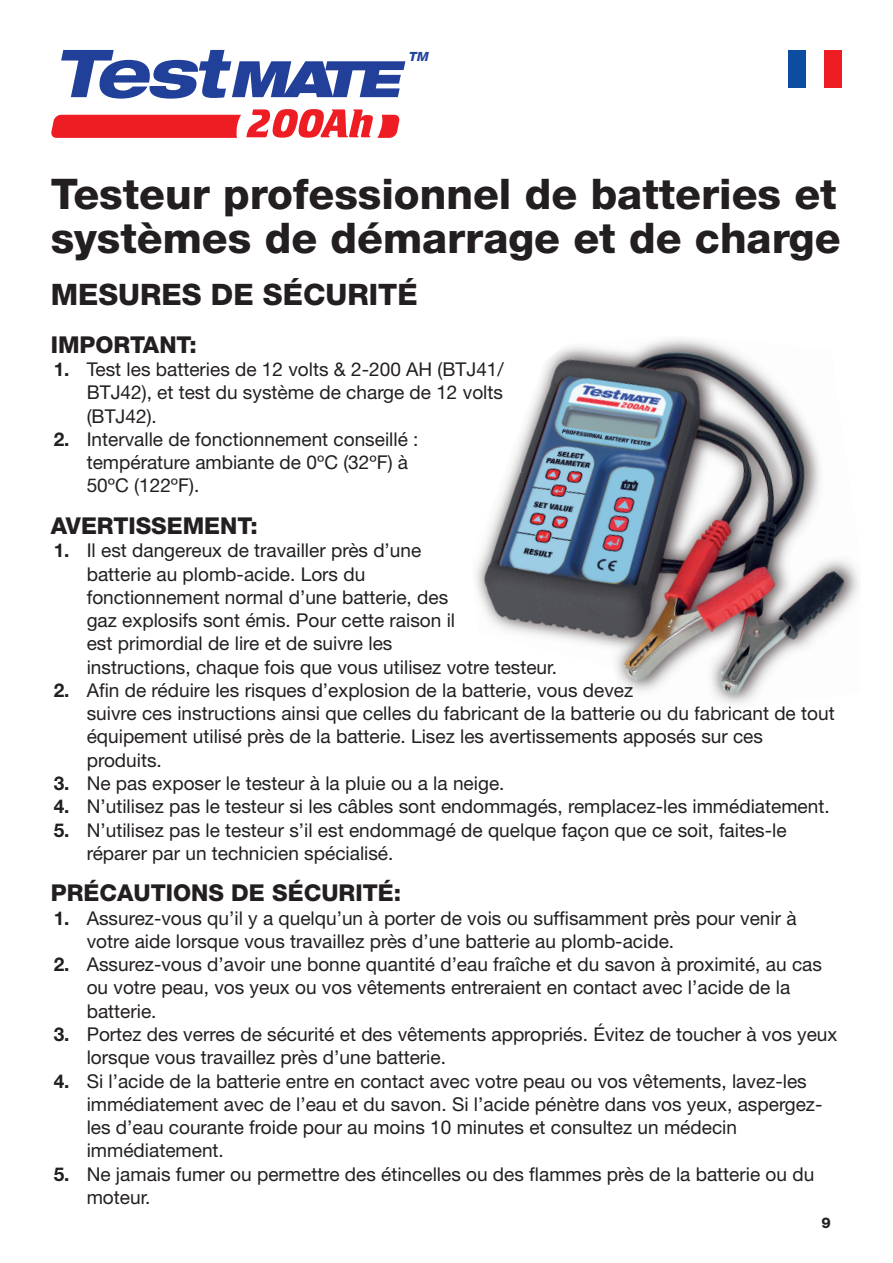
<style>
.page{position:relative;width:893px;height:1263px;background:#fff}
.page>*{position:absolute;margin:0;border:0;box-sizing:border-box;transform-origin:0 0}
.t1{font:800 42.3px/44.4px "Helvetica Neue LT Pro";color:#231f20}
.t2{font:800 29.55px "Helvetica Neue LT Pro";color:#231f20}
.t3{font:800 23.25px "Helvetica Neue LT Pro";color:#231f20}
.t4{font:19.05px/23.2px "Helvetica Neue LT Pro";color:#231f20}
.t5{font:800 14.85px "Helvetica Neue LT Pro";color:#231f20}
.t6{font:italic 800 12.75px "Helvetica Neue LT Pro";color:#1f439b}
.s1{font-weight:700}
.s2{color:#221e1f}
</style>
<div class="page">
<img style="left:529px;top:339px;width:232px;height:232px">
<img style="left:761px;top:371px;width:98px;height:265px">
<img style="left:476px;top:416px;width:73px;height:219px">
<img style="left:540px;top:571px;width:275px;height:133px">
<img style="left:617px;top:683px;width:16px;height:18px">
<svg style="left:51px;top:109px;width:349px;height:29px"></svg>
<svg style="left:61px;top:50px;width:344px;height:49px"></svg>
<div style="left:788px;top:50px;width:18px;height:38px;background:#0d4da1"></div>
<div style="left:824px;top:50px;width:18px;height:38px;background:#ee1d23"></div>
<p class="t6" style="left:409px;top:51px;width:21px">TM</p>
<h1 class="t1" style="left:51px;top:176px;width:791px">Testeur professionnel de batteries et systèmes de démarrage et de charge</h1>
<h2 class="t2" style="left:51px;top:284px;width:368px">MESURES DE SÉCURITÉ</h2>
<p class="t3" style="left:51px;top:336px;width:148px">IMPORTANT:</p>
<p class="t4" style="left:87px;top:360px;width:419px;text-align:justify;text-indent:-33px"><span class="s1">1.</span> Test les batteries de 12 volts &amp; 2-200 AH (BTJ41/ BTJ42), et test du système de charge de 12 volts (BTJ42).</p>
<p class="t4" style="left:87px;top:429px;width:333px;text-indent:-33px"><span class="s1">2.</span> Intervalle de fonctionnement conseillé : température ambiante de 0ºC (32ºF) à<br>50ºC (122ºF).</p>
<p class="t3" style="left:51px;top:517px;width:209px">AVERTISSEMENT:</p>
<p class="t4" style="left:87px;top:541px;width:472px;text-indent:-33px"><span class="s1">1.</span> Il est dangereux de travailler près d’une<br>batterie au plomb-acide. Lors du<br>fonctionnement normal d’une batterie, des<br>gaz explosifs sont émis. Pour cette raison il<br>est primordial de lire et de suivre les<br>instructions, chaque fois que vous utilisez votre testeur.</p>
<p class="t4" style="left:87px;top:680px;width:749px;text-indent:-33px"><span class="s1">2.</span> Afin de réduire les risques d’explosion de la batterie, vous deve<span class="s2">z<br></span>suivre ces instructions ainsi que celles du fabricant de la batterie ou du fabricant de tout équipement utilisé près de la batterie. Lisez les avertissements apposés sur ces produits.</p>
<p class="t4" style="left:54px;top:774px;width:452px"><span class="s1">3.</span> Ne pas exposer le testeur à la pluie ou a la neige.</p>
<p class="t4" style="left:54px;top:797px;width:777px"><span class="s1">4.</span> N’utilisez pas le testeur si les câbles sont endommagés, remplacez-les immédiatement.</p>
<p class="t4" style="left:87px;top:820px;width:701px;text-indent:-33px"><span class="s1">5.</span> N’utilisez pas le testeur s’il est endommagé de quelque façon que ce soit, faites-le réparer par un technicien spécialisé.</p>
<p class="t3" style="left:51px;top:885px;width:352px">PRÉCAUTIONS DE SÉCURITÉ:</p>
<p class="t4" style="left:87px;top:908px;width:711px;text-indent:-33px"><span class="s1">1.</span> Assurez-vous qu’il y a quelqu’un à porter de vois ou suffisamment près pour venir à votre aide lorsque vous travaillez près d’une batterie au plomb-acide.</p>
<p class="t4" style="left:87px;top:955px;width:737px;text-indent:-33px"><span class="s1">2.</span> Assurez-vous d’avoir une bonne quantité d’eau fraîche et du savon à proximité, au cas ou votre peau, vos yeux ou vos vêtements entreraient en contact avec l’acide de la batterie.</p>
<p class="t4" style="left:87px;top:1025px;width:752px;text-indent:-33px"><span class="s1">3.</span> Portez des verres de sécurité et des vêtements appropriés. Évitez de toucher à vos yeux lorsque vous travaillez près d’une batterie.</p>
<p class="t4" style="left:87px;top:1071px;width:737px;text-indent:-33px"><span class="s1">4.</span> Si l’acide de la batterie entre en contact avec votre peau ou vos vêtements, lavez-les immédiatement avec de l’eau et du savon. Si l’acide pénètre dans vos yeux, aspergez&shy;les d’eau courante froide pour au moins 10 minutes et consultez un médecin immédiatement.</p>
<p class="t4" style="left:87px;top:1164px;width:729px;text-indent:-33px"><span class="s1">5.</span> Ne jamais fumer ou permettre des étincelles ou des flammes près de la batterie ou du moteur.</p>
<p class="t5" style="left:821px;top:1218px;width:11px">9</p>
</div>
